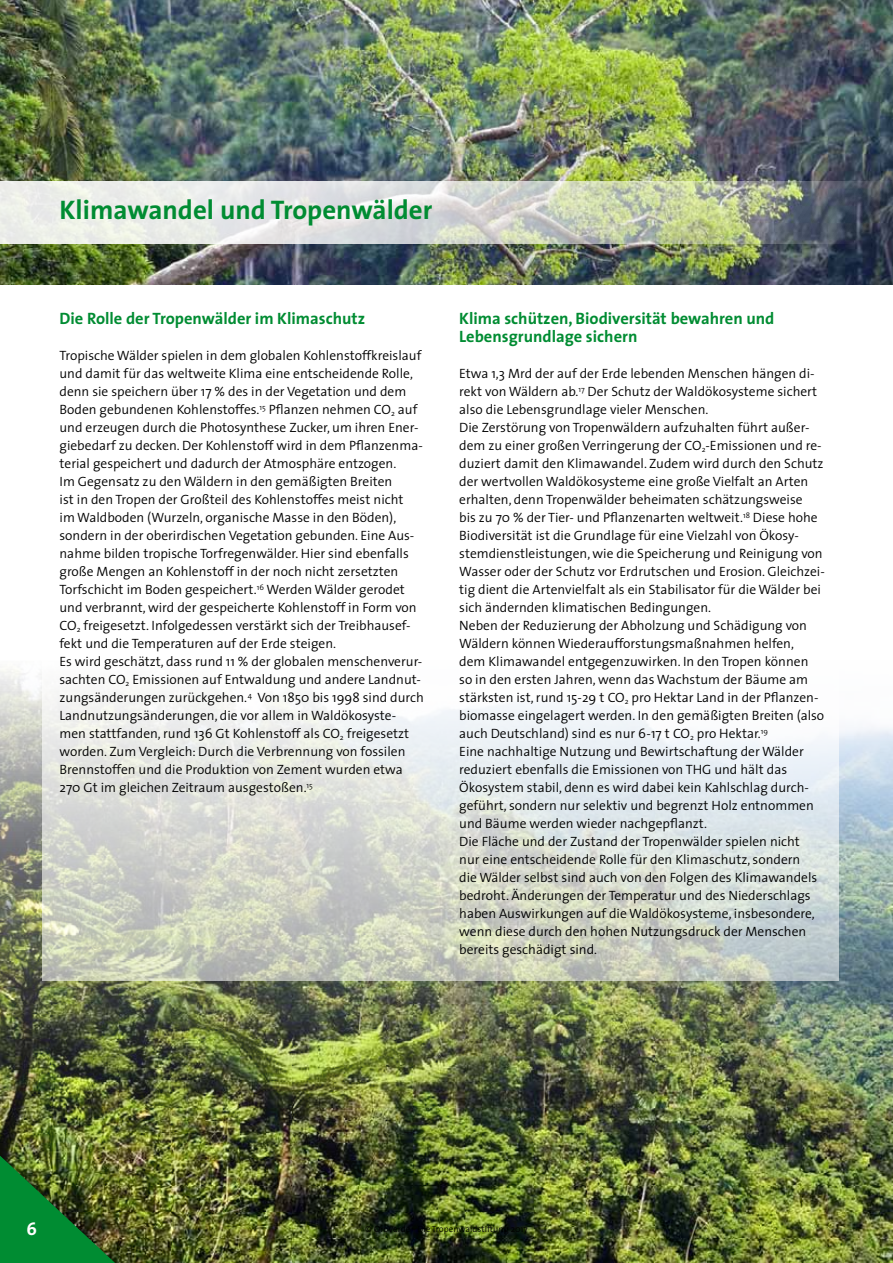
<style>
.page{position:relative;width:893px;height:1263px;background:#fff}
.page>*{position:absolute;margin:0;border:0;box-sizing:border-box;transform-origin:0 0}
.t1{font:700 27px "The Sans";color:#008c32}
.t2{font:700 18px "The Sans";color:#fff}
.t3{font:700 16.5px/18px "The Sans";color:#008c32}
.t4{font:300 13.5px/18px "The Sans";color:#000}
.t5{font:300 9px "The Sans";color:#000}
</style>
<div class="page">
<img style="left:0;top:669px;width:893px;height:594px">
<img style="left:0;top:0;width:893px;height:285px">
<svg style="left:0;top:181px;width:893px;height:62px;background:#c6cac1"></svg>
<svg style="left:42px;top:669px;width:796px;height:311px"></svg>
<img style="left:0;top:1150px;width:123px;height:113px">
<h1 class="t1" style="left:60px;top:192px;width:374px">Klimawandel und Tropenwälder</h1>
<p class="t3" style="left:60px;top:310px;width:307px">Die Rolle der Tropenwälder im Klimaschutz</p>
<p class="t4" style="left:60px;top:347px;width:366px">Tropische Wälder spielen in dem globalen Kohlenstoffkreislauf und damit für das weltweite Klima eine entscheidende Rolle, denn sie speichern über 17 % des in der Vegetation und dem Boden gebundenen Kohlenstoffes.<sup>15</sup> Pflanzen nehmen CO<sub>2</sub> auf und erzeugen durch die Photosynthese Zucker, um ihren Ener&shy;giebedarf zu decken. Der Kohlenstoff wird in dem Pflanzenma&shy;terial gespeichert und dadurch der Atmosphäre entzogen.<br>Im Gegensatz zu den Wäldern in den gemäßigten Breiten<br>ist in den Tropen der Großteil des Kohlenstoffes meist nicht<br>im Waldboden (Wurzeln, organische Masse in den Böden), sondern in der oberirdischen Vegetation gebunden. Eine Aus&shy;nahme bilden tropische Torfregenwälder. Hier sind ebenfalls große Mengen an Kohlenstoff in der noch nicht zersetzten Torfschicht im Boden gespeichert.<sup>16</sup> Werden Wälder gerodet und verbrannt, wird der gespeicherte Kohlenstoff in Form von CO<sub>2</sub> freigesetzt. Infolgedessen verstärkt sich der Treibhausef&shy;fekt und die Temperaturen auf der Erde steigen.<br>Es wird geschätzt, dass rund 11 % der globalen menschenverur&shy;sachten CO<sub>2</sub> Emissionen auf Entwaldung und andere Landnut&shy;zungsänderungen zurückgehen.<sup>4</sup> Von 1850 bis 1998 sind durch Landnutzungsänderungen, die vor allem in Waldökosyste&shy;men stattfanden, rund 136 Gt Kohlenstoff als CO<sub>2</sub> freigesetzt worden. Zum Vergleich: Durch die Verbrennung von fossilen Brennstoffen und die Produktion von Zement wurden etwa 270 Gt im gleichen Zeitraum ausgestoßen.<sup>15</sup></p>
<p class="t3" style="left:459px;top:310px;width:317px">Klima schützen, Biodiversität bewahren und<br>Lebensgrundlage sichern</p>
<p class="t4" style="left:459px;top:365px;width:367px">Etwa 1,3 Mrd der auf der Erde lebenden Menschen hängen di&shy;rekt von Wäldern ab.<sup>17</sup> Der Schutz der Waldökosysteme sichert also die Lebensgrundlage vieler Menschen.<br>Die Zerstörung von Tropenwäldern aufzuhalten führt außer&shy;dem zu einer großen Verringerung der CO<sub>2</sub>-Emissionen und re&shy;duziert damit den Klimawandel. Zudem wird durch den Schutz der wertvollen Waldökosysteme eine große Vielfalt an Arten erhalten, denn Tropenwälder beheimaten schätzungsweise<br>bis zu 70 % der Tier- und Pflanzenarten weltweit.<sup>18</sup> Diese hohe Biodiversität ist die Grundlage für eine Vielzahl von Ökosy&shy;stemdienstleistungen, wie die Speicherung und Reinigung von Wasser oder der Schutz vor Erdrutschen und Erosion. Gleichzei&shy;tig dient die Artenvielfalt als ein Stabilisator für die Wälder bei sich ändernden klimatischen Bedingungen.<br>Neben der Reduzierung der Abholzung und Schädigung von Wäldern können Wiederaufforstungsmaßnahmen helfen,<br>dem Klimawandel entgegenzuwirken. In den Tropen können so in den ersten Jahren, wenn das Wachstum der Bäume am stärksten ist, rund 15-29 t CO<sub>2</sub> pro Hektar Land in der Pflanzen&shy;biomasse eingelagert werden. In den gemäßigten Breiten (also auch Deutschland) sind es nur 6-17 t CO<sub>2</sub> pro Hektar.<sup>19<br></sup>Eine nachhaltige Nutzung und Bewirtschaftung der Wälder reduziert ebenfalls die Emissionen von THG und hält das Ökosystem stabil, denn es wird dabei kein Kahlschlag durch&shy;geführt, sondern nur selektiv und begrenzt Holz entnommen und Bäume werden wieder nachgepflanzt.<br>Die Fläche und der Zustand der Tropenwälder spielen nicht<br>nur eine entscheidende Rolle für den Klimaschutz, sondern<br>die Wälder selbst sind auch von den Folgen des Klimawandels bedroht. Änderungen der Temperatur und des Niederschlags haben Auswirkungen auf die Waldökosysteme, insbesondere, wenn diese durch den hohen Nutzungsdruck der Menschen bereits geschädigt sind.</p>
<h2 class="t2" style="left:27px;top:1217px;width:12px">6</h2>
<p class="t5" style="left:365px;top:1223px;width:164px">© OroVerde - Die Tropenwaldstiftung 2017</p>
</div>
